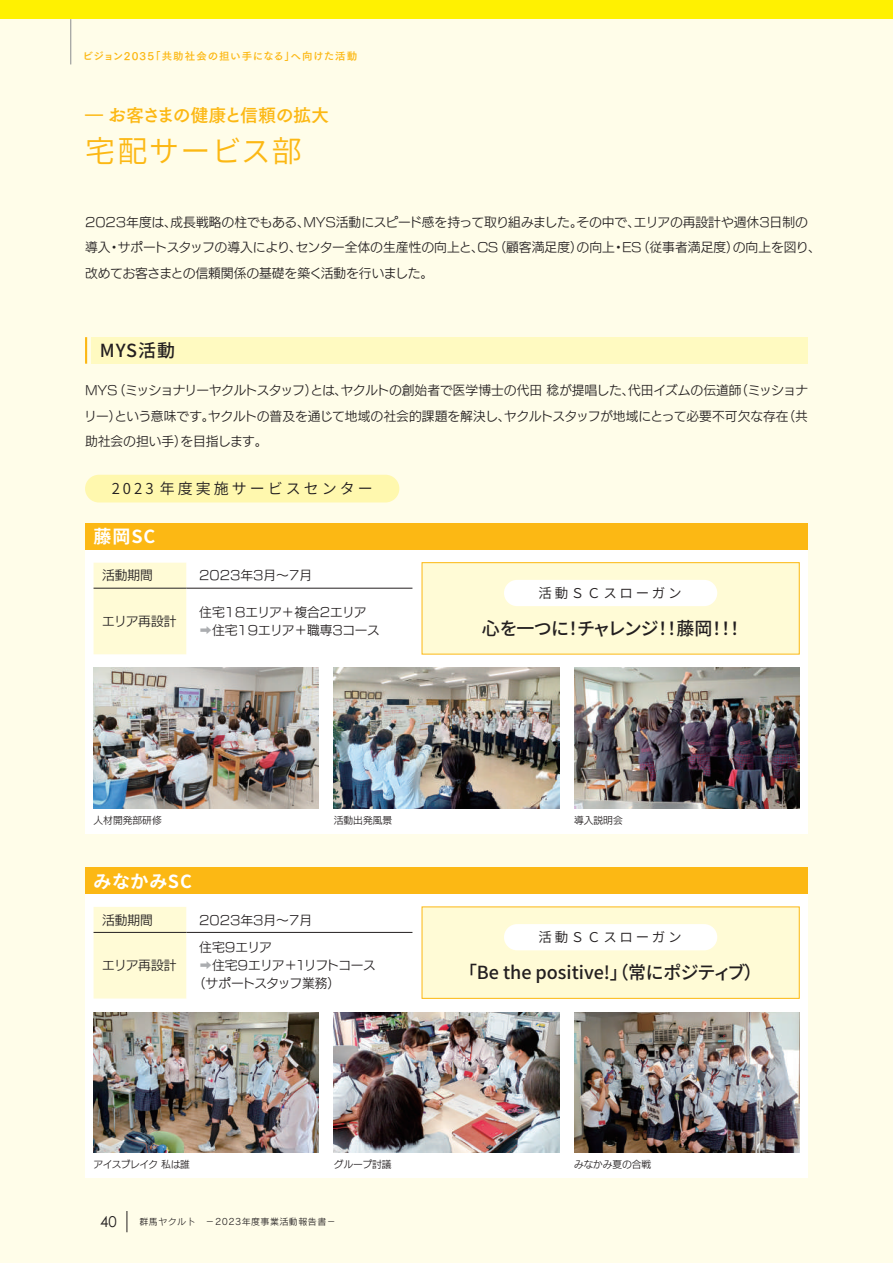
<style>
.page{position:relative;width:893px;height:1263px;background:#fffde9}
.page>*{position:absolute;margin:0;border:0;box-sizing:border-box;transform-origin:0 0}
.t1{font:30px "Source Han Sans JP";letter-spacing:.04em;color:#fcb814}
.t2{font:500 18px "Source Han Sans JP";letter-spacing:-.005em;color:#231f20}
.t3{font:500 18px "Source Han Sans JP";letter-spacing:-.055em;color:#231f20}
.t4{font:18px "Tsuku Go Pro B";letter-spacing:-.02em;color:#fcb814}
.t5{font:700 18px "Source Han Sans JP";letter-spacing:.045em;color:#fff}
.t6{font:15px "Source Han Sans JP";letter-spacing:.2em;color:#231f20}
.t7{font:15px "Century Gothic Pro";color:#231f20}
.t8{font:13.5px "Source Han Sans JP";letter-spacing:.2em;color:#231f20}
.t9{font:12.75px/25.5px "New Rodin Pro M";color:#231f20}
.t10{font:12.75px "New Rodin Pro M";letter-spacing:-.08em;color:#231f20}
.t11{font:12.75px "New Rodin Pro M";letter-spacing:-.04em;color:#231f20}
.t12{font:10.5px "Tsuku Go Pro B";letter-spacing:.08em;color:#fcb814}
.t13{font:9.75px "New Rodin Pro M";color:#231f20}
.t14{font:9.75px "New Rodin Pro M";letter-spacing:-.045em;color:#231f20}
.t15{font:9px "Rodin Pro M";letter-spacing:.05em;color:#231f20}
.s1{color:#abadb0}
</style>
<div class="page">
<div style="left:0;top:0;width:893px;height:19px;background:#fff101"></div>
<div style="left:85px;top:523px;width:723px;height:311px;background:#fff"></div>
<div style="left:85px;top:867px;width:723px;height:311px;background:#fff"></div>
<div style="left:422px;top:563px;width:377px;height:91px;background:#fffbd6"></div>
<div style="left:504px;top:580px;width:213px;height:26px;background:#fff;border-radius:13px"></div>
<div style="left:422px;top:562px;width:377px;height:92px;border:1px solid #fcb814"></div>
<div style="left:422px;top:907px;width:377px;height:91px;background:#fffbd6"></div>
<div style="left:504px;top:924px;width:213px;height:26px;background:#fff;border-radius:13px"></div>
<div style="left:91px;top:337px;width:717px;height:27px;background:#fffac1"></div>
<hr style="left:85px;top:337px;width:2px;height:27px;background:#fcb814">
<svg style="left:94px;top:563px;width:318px;height:91px"></svg>
<hr style="left:94px;top:588px;width:92px;height:1px;background:#231f20">
<hr style="left:186px;top:588px;width:226px;height:1px;background:#231f20">
<svg style="left:94px;top:907px;width:318px;height:91px"></svg>
<hr style="left:94px;top:932px;width:92px;height:1px;background:#231f20">
<hr style="left:186px;top:932px;width:226px;height:1px;background:#231f20">
<div style="left:85px;top:523px;width:723px;height:27px;background:#fcb814"></div>
<div style="left:85px;top:867px;width:723px;height:27px;background:#fcb814"></div>
<div style="left:85px;top:475px;width:314px;height:27px;background:#fff8ae;border-radius:14px"></div>
<img style="left:94px;top:668px;width:225px;height:140px">
<img style="left:94px;top:1012px;width:225px;height:140px">
<img style="left:334px;top:668px;width:225px;height:140px">
<img style="left:334px;top:1012px;width:225px;height:140px">
<img style="left:574px;top:668px;width:225px;height:140px">
<img style="left:574px;top:1012px;width:225px;height:140px">
<svg style="left:127px;top:1211px;width:1px;height:21px"></svg>
<hr style="left:71px;top:19px;width:1px;height:45px;background:#8a8c8f">
<p class="t12" style="left:82px;top:47px;width:276px">ビジョン2035「共助社会の担い手になる」へ向けた活動</p>
<h2 class="t4" style="left:85px;top:100px;width:246px">― お客さまの健康と信頼の拡大</h2>
<h1 class="t1" style="left:85px;top:134px;width:218px">宅配サービス部</h1>
<p class="t9" style="left:85px;top:208px;width:737px">2023年度は、成長戦略の柱でもある、MYS活動にスピード感を持って取り組みました。その中で、エリアの再設計や週休3日制の導入・サポートスタッフの導入により、センター全体の生産性の向上と、CS（顧客満足度）の向上・ES（従事者満足度）の向上を図り、改めてお客さまとの信頼関係の基礎を築く活動を行いました。</p>
<h2 class="t2" style="left:100px;top:341px;width:77px">MYS活動</h2>
<p class="t9" style="left:84px;top:377px;width:725px;text-align:justify">MYS（ミッショナリーヤクルトスタッフ）とは、ヤクルトの創始者で医学博士の代田 稔が提唱した、代田イズムの伝道師（ミッショナリー）という意味です。ヤクルトの普及を通じて地域の社会的課題を解決し、ヤクルトスタッフが地域にとって必要不可欠な存在（共助社会の担い手）を目指します。</p>
<p class="t6" style="left:112px;top:480px;width:262px">2023 年度実施サービスセンター</p>
<h2 class="t5" style="left:94px;top:527px;width:63px">藤岡SC</h2>
<p class="t9" style="left:102px;top:562px;width:52px">活動期間</p>
<p class="t9" style="left:199px;top:562px;width:114px">2023年3月～7月</p>
<p class="t9" style="left:102px;top:607px;width:76px">エリア再設計</p>
<p class="t9" style="left:199px;top:602px;width:182px;line-height:18px">住宅18エリア＋複合2エリア<span class="s1">➡</span>住宅19エリア＋職専3コース</p>
<p class="t13" style="left:94px;top:812px;width:70px">人材開発部研修</p>
<h2 class="t5" style="left:94px;top:871px;width:100px">みなかみSC</h2>
<p class="t13" style="left:334px;top:812px;width:60px">活動出発風景</p>
<p class="t9" style="left:102px;top:906px;width:52px">活動期間</p>
<p class="t9" style="left:199px;top:906px;width:114px">2023年3月～7月</p>
<p class="t9" style="left:102px;top:952px;width:76px">エリア再設計</p>
<p class="t9" style="left:199px;top:934px;width:74px">住宅９エリア</p>
<p class="t10" style="left:199px;top:955px;width:178px"><span class="s1">➡</span>住宅９エリア＋１リフトコース</p>
<p class="t11" style="left:193px;top:973px;width:149px">（サポートスタッフ業務）</p>
<p class="t14" style="left:93px;top:1156px;width:98px">アイスブレイク 私は誰</p>
<p class="t13" style="left:334px;top:1156px;width:60px">グループ討議</p>
<p class="t7" style="left:100px;top:1212px;width:18px">40</p>
<p class="t15" style="left:139px;top:1216px;width:198px">群馬ヤクルト　－2023年度事業活動報告書－</p>
<p class="t8" style="left:539px;top:586px;width:145px">活動ＳＣスローガン</p>
<h2 class="t3" style="left:482px;top:618px;width:263px">心を一つに！チャレンジ！！藤岡！！！</h2>
<p class="t13" style="left:574px;top:812px;width:50px">導入説明会</p>
<p class="t8" style="left:539px;top:930px;width:145px">活動ＳＣスローガン</p>
<h2 class="t2" style="left:459px;top:962px;width:304px">「Be the positive!」（常にポジティブ）</h2>
<p class="t13" style="left:574px;top:1156px;width:79px">みなかみ夏の合戦</p>
</div>
